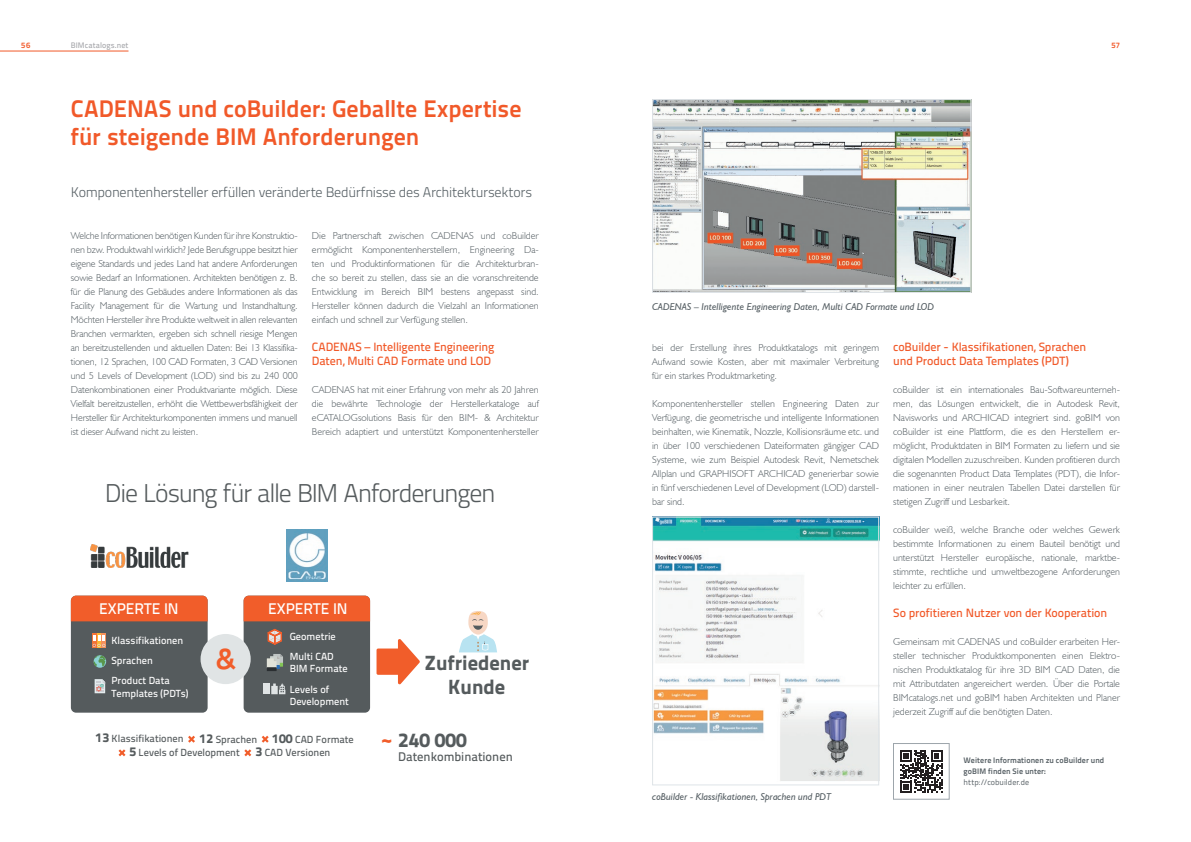
<style>
.page{position:relative;width:1191px;height:842px;background:#fff}
.page>*{position:absolute;margin:0;border:0;box-sizing:border-box;transform-origin:0 0}
.t1{font:29px "Titillium Text 25 L 800 wt";color:#f15d2a}
.t2{font:25.7px "Titillium Text 25 L 250 wt";letter-spacing:-.05em;color:#555b5d}
.t3{font:24px/28px "Titillium Text 25 L 800 wt";color:#f15929}
.t4{font:22.6px "Titillium Text 25 L 800 wt";color:#f15d2a}
.t5{font:20.6px/23.1px "Titillium Text 25 L 999 wt";color:#555b5d;text-align:center}
.t6{font:20.1px "Titillium Text 25 L 999 wt";color:#555b5d}
.t7{font:15.4px "Titillium Text 25 L 600 wt";color:#fff}
.t8{font:14px "Titillium Text 25 L 250 wt";letter-spacing:-.025em;color:#576065}
.t9{font:12.5px "Titillium Text 25 L 600 wt";color:#555b5d}
.t10{font:12px/14px "Titillium Text 25 L 600 wt";letter-spacing:-.01em;color:#f15929}
.t11{font:10.3px/20.1px "Titillium Text 25 L 600 wt";color:#fff}
.t12{font:10.3px "Titillium Text 25 L 600 wt";color:#555b5d}
.t13{font:300 10px/14px "Humanist 521 BT";color:#576065;text-align:justify}
.t14{font:italic 10px "Humanist 521 BT";color:#576065}
.t15{font:8px/11px "Titillium Text 25 L 800 wt";letter-spacing:.01em;color:#576065}
.t16{font:8px "Titillium Text 25 L 400 wt";letter-spacing:.01em;color:#576065}
.t17{font:8px "Titillium Text 25 L 600 wt";letter-spacing:.01em;color:#a8a9ad}
.t18{font:8px "Titillium Text 25 L 800 wt";color:#f15929}
.s1{font-family:"Titillium Text 25 L 999 wt";font-size:12.9px}
</style>
<div class="page">
<hr style="left:0;top:51px;width:128px;height:1px;background:#f15929">
<div style="left:71px;top:596px;width:137px;height:117px;background:#555b5d;border-radius:5px"></div>
<div style="left:244px;top:596px;width:126px;height:117px;background:#555b5d;border-radius:5px"></div>
<img style="left:90px;top:544px;width:99px;height:23px">
<img style="left:287px;top:529px;width:40px;height:53px">
<svg style="left:267px;top:654px;width:16px;height:17px"></svg>
<svg style="left:93px;top:655px;width:13px;height:12px"></svg>
<div style="left:92px;top:634px;width:5px;height:14px;background:#f37438"></div>
<hr style="left:97px;top:634px;width:4px;height:14px;background:#fcb534">
<div style="left:101px;top:634px;width:5px;height:14px;background:#f6905b"></div>
<svg style="left:93px;top:635px;width:12px;height:12px"></svg>
<svg style="left:95px;top:679px;width:10px;height:14px"></svg>
<svg style="left:268px;top:629px;width:14px;height:16px"></svg>
<div style="left:71px;top:596px;width:137px;height:25px;background:#f15d2a"></div>
<div style="left:244px;top:596px;width:126px;height:25px;background:#f15d2a"></div>
<div style="left:263px;top:683px;width:7px;height:11px;background:#e0e4e5"></div>
<svg style="left:271px;top:683px;width:14px;height:11px"></svg>
<div style="left:376px;top:648px;width:24px;height:27px;background:#f15d2a;border-radius:2px"></div>
<svg style="left:398px;top:639px;width:22px;height:46px"></svg>
<svg style="left:459px;top:611px;width:38px;height:41px"></svg>
<div style="left:200px;top:634px;width:51px;height:50px;background:#e0e4e5;border-radius:50%"></div>
<svg style="left:118px;top:749px;width:7px;height:7px"></svg>
<svg style="left:244px;top:749px;width:7px;height:7px"></svg>
<svg style="left:188px;top:736px;width:7px;height:7px"></svg>
<svg style="left:262px;top:736px;width:7px;height:7px"></svg>
<img style="left:654px;top:101px;width:315px;height:190px">
<div style="left:652px;top:99px;width:319px;height:194px;border:1px solid #dfe4e8"></div>
<img style="left:654px;top:519px;width:223px;height:262px">
<div style="left:652px;top:517px;width:227px;height:268px;border:1px solid #dfe4e8"></div>
<svg style="left:900px;top:750px;width:42px;height:43px"></svg>
<div style="left:893px;top:743px;width:56px;height:56px;border:1px solid #9da5ab"></div>
<p class="t18" style="left:21px;top:39px;width:11px">56</p>
<p class="t17" style="left:71px;top:39px;width:59px">BIMcatalogs.net</p>
<p class="t18" style="left:1111px;top:39px;width:10px">57</p>
<h3 class="t3" style="left:71px;top:93px;width:452px">CADENAS und coBuilder: Geballte Expertise für steigende BIM Anforderungen</h3>
<h3 class="t8" style="left:71px;top:182px;width:463px">Komponentenhersteller erfüllen veränderte Bedürfnisse des Architektursektors</h3>
<p class="t13" style="left:312px;top:229px;width:228px">Die Partnerschaft zwischen CADENAS und coBuilder ermöglicht Komponentenherstellern, Engineering Da&shy;ten und Produktinformationen für die Architekturbran&shy;che so bereit zu stellen, dass sie an die voranschreitende Entwicklung im Bereich BIM bestens angepasst sind.<br>Hersteller können dadurch die Vielzahl an Informationen einfach und schnell zur Verfügung stellen.</p>
<p class="t10" style="left:312px;top:339px;width:184px">CADENAS – Intelligente Engineering<br>Daten, Multi CAD Formate und LOD</p>
<p class="t13" style="left:312px;top:383px;width:228px">CADENAS hat mit einer Erfahrung von mehr als 20 Jahren die bewährte Technologie der Herstellerkataloge auf eCATALOGsolutions Basis für den BIM- &amp; Architektur Bereich adaptiert und unterstützt Komponentenhersteller</p>
<p class="t13" style="left:71px;top:229px;width:228px">Welche Informationen benötigen Kunden für ihre Konstruktio&shy;nen bzw. Produktwahl wirklich? Jede Berufsgruppe besitzt hier eigene Standards und jedes Land hat andere Anforderungen sowie Bedarf an Informationen. Architekten benötigen z. B. für die Planung des Gebäudes andere Informationen als das Facility Management für die Wartung und Instandhaltung.<br>Möchten Hersteller ihre Produkte weltweit in allen relevanten Branchen vermarkten, ergeben sich schnell riesige Mengen an bereitzustellenden und aktuellen Daten: Bei 13 Klassifika&shy;tionen, 12 Sprachen, 100 CAD Formaten, 3 CAD Versionen und 5 Levels of Development (LOD) sind bis zu 240 000<br>Datenkombinationen einer Produktvariante möglich. Diese Vielfalt bereitzustellen, erhöht die Wettbewerbsfähigkeit der Hersteller für Architekturkomponenten immens und manuell ist dieser Aufwand nicht zu leisten.</p>
<h2 class="t2" style="left:105px;top:474px;width:392px">Die Lösung für alle BIM Anforderungen</h2>
<h3 class="t7" style="left:99px;top:597px;width:81px">EXPERTE IN</h3>
<h3 class="t7" style="left:268px;top:597px;width:81px">EXPERTE IN</h3>
<p class="t11" style="left:111px;top:630px;width:73px">Klassifikationen<br>Sprachen<br>Product Data</p>
<p class="t11" style="left:111px;top:683px;width:79px">Templates (PDTs)</p>
<h1 class="t1" style="left:216px;top:637px;width:22px">&amp;</h1>
<p class="t11" style="left:290px;top:626px;width:48px">Geometrie<br>Multi CAD</p>
<p class="t11" style="left:290px;top:658px;width:59px">BIM Formate<br>Levels of</p>
<p class="t11" style="left:290px;top:691px;width:61px">Development</p>
<h3 class="t5" style="left:424px;top:650px;width:106px">Zufriedener<br>Kunde</h3>
<p class="t12" style="left:96px;top:731px;width:260px"><span class="s1">13</span> Klassifikationen <span class="s1">12</span> Sprachen <span class="s1">100</span> CAD Formate</p>
<h3 class="t6" style="left:398px;top:724px;width:70px">240 000</h3>
<p class="t9" style="left:398px;top:747px;width:116px">Datenkombinationen</p>
<h3 class="t4" style="left:381px;top:723px;width:13px">~</h3>
<p class="t12" style="left:129px;top:744px;width:202px"><span class="s1">5</span> Levels of Development <span class="s1">3</span> CAD Versionen</p>
<p class="t14" style="left:652px;top:300px;width:283px">CADENAS – Intelligente Engineering Daten, Multi CAD Formate und LOD</p>
<p class="t13" style="left:652px;top:341px;width:228px">bei der Erstellung ihres Produktkatalogs mit geringem Aufwand sowie Kosten, aber mit maximaler Verbreitung für ein starkes Produktmarketing.</p>
<p class="t13" style="left:652px;top:397px;width:228px">Komponentenhersteller stellen Engineering Daten zur Verfügung, die geometrische und intelligente Informationen beinhalten, wie Kinematik, Nozzle, Kollisionsräume etc. und in über 100 verschiedenen Dateiformaten gängiger CAD Systeme, wie zum Beispiel Autodesk Revit, Nemetschek Allplan und GRAPHISOFT ARCHICAD generierbar sowie in fünf verschiedenen Level of Development (LOD) darstell-</p>
<p class="t13" style="left:652px;top:495px;width:34px">bar sind.</p>
<p class="t10" style="left:893px;top:339px;width:194px">coBuilder - Klassifikationen, Sprachen und Product Data Templates (PDT)</p>
<p class="t13" style="left:893px;top:383px;width:228px">coBuilder ist ein internationales Bau-Softwareunterneh&shy;men, das Lösungen entwickelt, die in Autodesk Revit, Navisworks und ARCHICAD integriert sind. goBIM von coBuilder ist eine Plattform, die es den Herstellern er&shy;möglicht, Produktdaten in BIM Formaten zu liefern und sie digitalen Modellen zuzuschreiben. Kunden profitieren durch die sogenannten Product Data Templates (PDT), die Infor&shy;mationen in einer neutralen Tabellen Datei darstellen für stetigen Zugriff und Lesbarkeit.</p>
<p class="t13" style="left:893px;top:523px;width:228px">coBuilder weiß, welche Branche oder welches Gewerk bestimmte Informationen zu einem Bauteil benötigt und unterstützt Hersteller europäische, nationale, marktbe&shy;stimmte, rechtliche und umweltbezogene Anforderungen leichter zu erfüllen.</p>
<p class="t10" style="left:893px;top:605px;width:215px">So profitieren Nutzer von der Kooperation</p>
<p class="t13" style="left:893px;top:635px;width:228px">Gemeinsam mit CADENAS und coBuilder erarbeiten Her&shy;steller technischer Produktkomponenten einen Elektro&shy;nischen Produktkatalog für ihre 3D BIM CAD Daten, die mit Attributdaten angereichert werden. Über die Portale BIMcatalogs.net und goBIM haben Architekten und Planer jederzeit Zugriff auf die benötigten Daten.</p>
<p class="t14" style="left:652px;top:790px;width:181px">coBuilder - Klassifikationen, Sprachen und PDT</p>
<p class="t15" style="left:963px;top:754px;width:142px">Weitere Informationen zu coBuilder und goBIM finden Sie unter:</p>
<p class="t16" style="left:963px;top:776px;width:67px">http://cobuilder.de</p>
</div>
